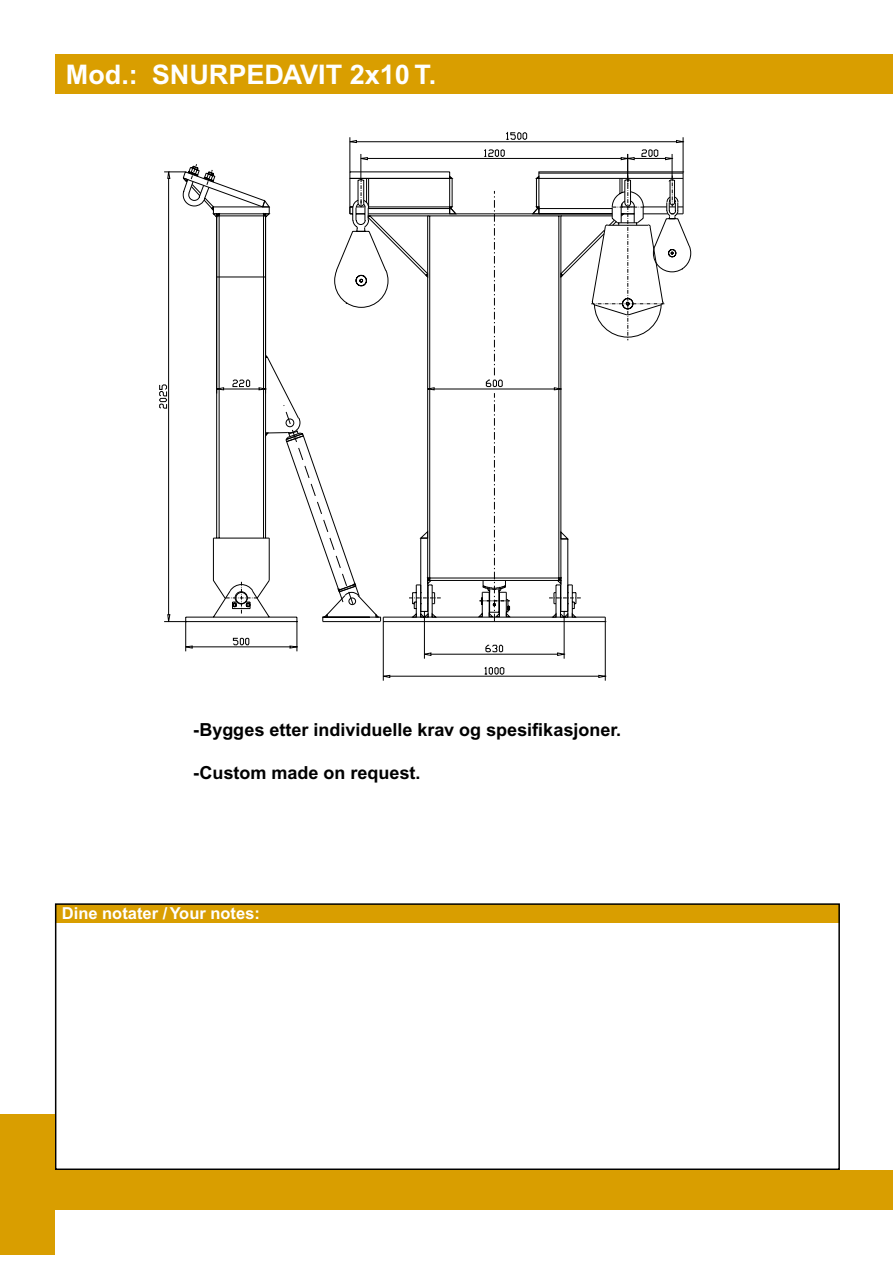
<style>
.page{position:relative;width:893px;height:1263px;background:#fff}
.page>*{position:absolute;margin:0;border:0;box-sizing:border-box;transform-origin:0 0}
.t1{font:700 27px "Arial";color:#fff}
.t2{font:700 18px "Arial";color:#000}
.t3{font:700 16.5px "Arial";color:#fff}
</style>
<div class="page">
<div style="left:55px;top:904px;width:785px;height:18px;background:#d99e00"></div>
<div style="left:55px;top:903px;width:785px;height:267px;border:2px solid #000"></div>
<div style="left:0;top:1114px;width:55px;height:140px;background:#d99e00"></div>
<div style="left:55px;top:54px;width:838px;height:40px;background:#d99e00"></div>
<svg style="left:159px;top:171px;width:20px;height:451px"></svg>
<svg style="left:179px;top:136px;width:512px;height:545px"></svg>
<div style="left:55px;top:1170px;width:838px;height:40px;background:#d99e00"></div>
<p class="t1" style="left:66px;top:59px;width:372px">Mod.: SNURPEDAVIT 2x10 T.</p>
<p class="t2" style="left:193px;top:719px;width:429px">-Bygges etter individuelle krav og spesifikasjoner.</p>
<p class="t2" style="left:193px;top:763px;width:229px">-Custom made on request.</p>
<p class="t3" style="left:62px;top:903px;width:200px">Dine notater / Your notes:</p>
</div>
